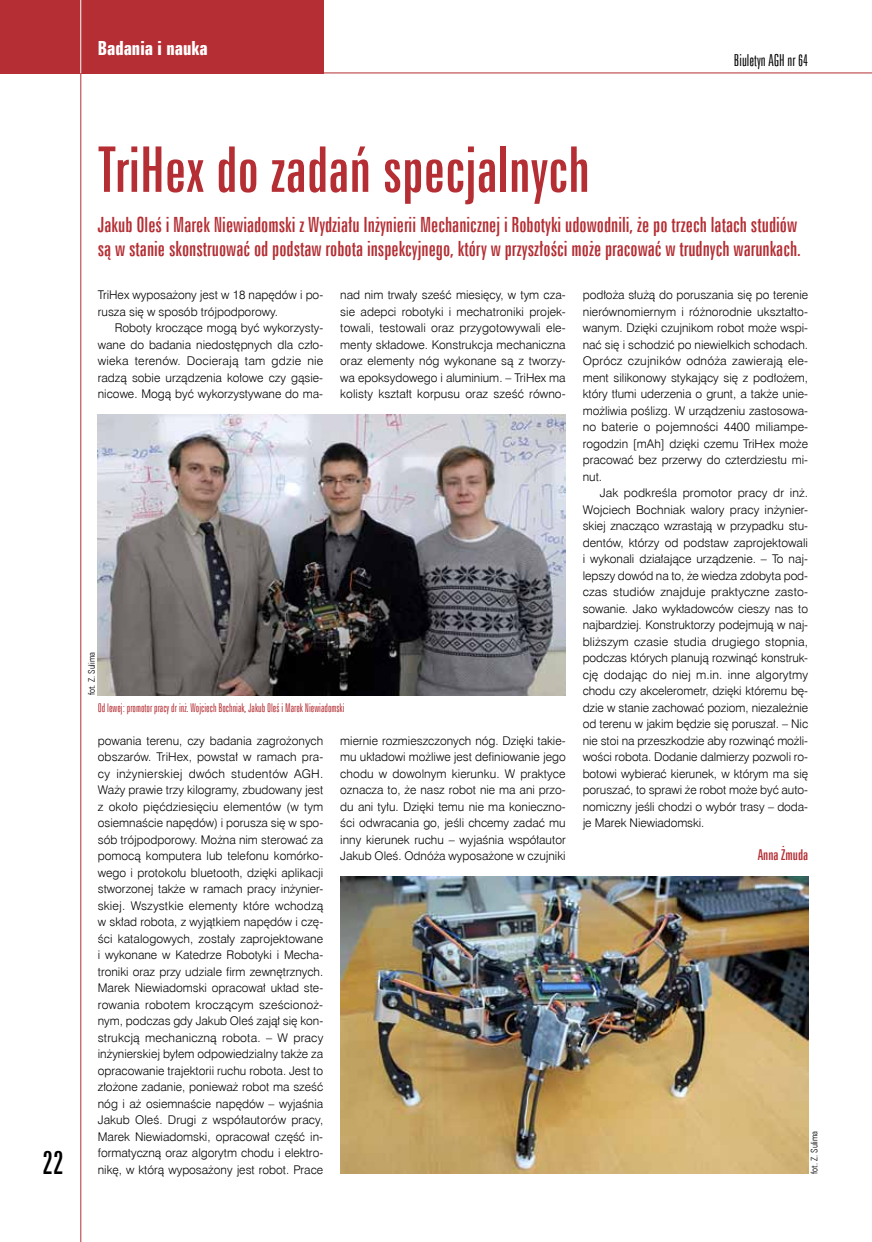
<style>
.page{position:relative;width:872px;height:1242px;background:#fff}
.page>*{position:absolute;margin:0;border:0;box-sizing:border-box;transform-origin:0 0}
.t1{font:63px "Zurich X Cn EU";color:#b42e34}
.t2{font:32.85px "Zurich X Cn EU";color:#000;scale:.91 1}
.t3{font:21px/24px "Zurich X Cn EU";color:#b42e34}
.t4{font:700 19.5px "Zurich X Cn EU";color:#fff}
.t5{font:16.5px "Zurich Lt X Cn EU";color:#000}
.t6{font:15px "Zurich X Cn EU";color:#b42e34}
.t7{font:12px/16.5px "Swis 721 Lt EU";color:#000;text-align:justify}
.t8{font:12px "Zurich Lt X Cn EU";color:#b42e34}
.t9{font:9px "Zurich Lt Cn EU";color:#000}
</style>
<div class="page">
<hr style="left:80px;top:0;width:1px;height:1242px;background:#b42e34">
<div style="left:0;top:0;width:323px;height:73px;background:#b42e34"></div>
<hr style="left:80px;top:0;width:1px;height:73px;background:#fff">
<hr style="left:322px;top:73px;width:550px;height:1px;background:#b42e34">
<img style="left:340px;top:877px;width:468px;height:297px">
<img style="left:98px;top:415px;width:467px;height:280px">
<h3 class="t4" style="left:98px;top:36px;width:111px">Badania i nauka</h3>
<h3 class="t5" style="left:734px;top:50px;width:76px">Biuletyn AGH nr 64</h3>
<h2 class="t2" style="left:43px;top:1142px;width:25px">22</h2>
<h1 class="t1" style="left:98px;top:132px;width:493px">TriHex do zadań specjalnych</h1>
<h3 class="t3" style="left:98px;top:213px;width:704px">Jakub Oleś i Marek Niewiadomski z Wydziału Inżynierii Mechanicznej i Robotyki udowodnili, że po trzech latach studiów są w stanie skonstruować od podstaw robota inspekcyjnego, który w przyszłości może pracować w trudnych warunkach.</h3>
<p class="t7" style="left:98px;top:287px;width:227px">TriHex wyposażony jest w 18 napędów i po&shy;rusza się w sposób trójpodporowy.</p>
<p class="t7" style="left:98px;top:320px;width:227px;text-indent:17px">Roboty kroczące mogą być wykorzysty&shy;wane do badania niedostępnych dla czło&shy;wieka terenów. Docierają tam gdzie nie radzą sobie urządzenia kołowe czy gąsie&shy;nicowe. Mogą być wykorzystywane do ma-</p>
<p class="t7" style="left:340px;top:287px;width:227px">nad nim trwały sześć miesięcy, w tym cza&shy;sie adepci robotyki i mechatroniki projek&shy;towali, testowali oraz przygotowywali ele&shy;menty składowe. Konstrukcja mechaniczna oraz elementy nóg wykonane są z tworzy&shy;wa epoksydowego i aluminium. – TriHex ma kolisty kształt korpusu oraz sześć równo-</p>
<p class="t9" style="left:86px;top:695px;width:45px;rotate:-90deg">fot. Z. Sulima</p>
<p class="t8" style="left:98px;top:700px;width:248px">Od lewej: promotor pracy dr inż. Wojciech Bochniak, Jakub Oleś i Marek Niewiadomski</p>
<p class="t7" style="left:98px;top:732px;width:227px">powania terenu, czy badania zagrożonych obszarów. TriHex, powstał w ramach pra&shy;cy inżynierskiej dwóch studentów AGH.<br>Waży prawie trzy kilogramy, zbudowany jest z około pięćdziesięciu elementów (w tym osiemnaście napędów) i porusza się w spo&shy;sób trójpodporowy. Można nim sterować za pomocą komputera lub telefonu komórko&shy;wego i protokołu bluetooth, dzięki aplikacji stworzonej także w ramach pracy inżynier&shy;skiej. Wszystkie elementy które wchodzą w skład robota, z wyjątkiem napędów i czę&shy;ści katalogowych, zostały zaprojektowane i wykonane w Katedrze Robotyki i Mecha&shy;troniki oraz przy udziale firm zewnętrznych.<br>Marek Niewiadomski opracował układ ste&shy;rowania robotem kroczącym sześcionoż&shy;nym, podczas gdy Jakub Oleś zajął się kon&shy;strukcją mechaniczną robota. – W pracy inżynierskiej byłem odpowiedzialny także za opracowanie trajektorii ruchu robota. Jest to złożone zadanie, ponieważ robot ma sześć nóg i aż osiemnaście napędów – wyjaśnia Jakub Oleś. Drugi z współautorów pracy, Marek Niewiadomski, opracował część in&shy;formatyczną oraz algorytm chodu i elektro&shy;nikę, w którą wyposażony jest robot. Prace</p>
<p class="t7" style="left:340px;top:732px;width:227px">miernie rozmieszczonych nóg. Dzięki takie&shy;mu układowi możliwe jest definiowanie jego chodu w dowolnym kierunku. W praktyce oznacza to, że nasz robot nie ma ani przo&shy;du ani tyłu. Dzięki temu nie ma konieczno&shy;ści odwracania go, jeśli chcemy zadać mu inny kierunek ruchu – wyjaśnia współautor Jakub Oleś. Odnóża wyposażone w czujniki</p>
<p class="t7" style="left:583px;top:287px;width:227px">podłoża służą do poruszania się po terenie nierównomiernym i różnorodnie ukształto&shy;wanym. Dzięki czujnikom robot może wspi&shy;nać się i schodzić po niewielkich schodach.<br>Oprócz czujników odnóża zawierają ele&shy;ment silikonowy stykający się z podłożem, który tłumi uderzenia o grunt, a także unie&shy;możliwia poślizg. W urządzeniu zastosowa&shy;no baterie o pojemności 4400 miliampe&shy;rogodzin [mAh] dzięki czemu TriHex może pracować bez przerwy do czterdziestu mi&shy;nut.</p>
<p class="t7" style="left:583px;top:485px;width:227px;text-indent:17px">Jak podkreśla promotor pracy dr inż.<br>Wojciech Bochniak walory pracy inżynier&shy;skiej znacząco wzrastają w przypadku stu&shy;dentów, którzy od podstaw zaprojektowali i wykonali działające urządzenie. – To naj&shy;lepszy dowód na to, że wiedza zdobyta pod&shy;czas studiów znajduje praktyczne zasto&shy;sowanie. Jako wykładowców cieszy nas to najbardziej. Konstruktorzy podejmują w naj&shy;bliższym czasie studia drugiego stopnia, podczas których planują rozwinąć konstruk&shy;cję dodając do niej m.in. inne algorytmy chodu czy akcelerometr, dzięki któremu bę&shy;dzie w stanie zachować poziom, niezależnie od terenu w jakim będzie się poruszał. – Nic nie stoi na przeszkodzie aby rozwinąć możli&shy;wości robota. Dodanie dalmierzy pozwoli ro&shy;botowi wybierać kierunek, w którym ma się poruszać, to sprawi że robot może być auto&shy;nomiczny jeśli chodzi o wybór trasy – doda&shy;je Marek Niewiadomski.</p>
<p class="t6" style="left:757px;top:846px;width:52px">Anna Żmuda</p>
<p class="t9" style="left:808px;top:1174px;width:45px;rotate:-90deg">fot. Z. Sulima</p>
</div>
